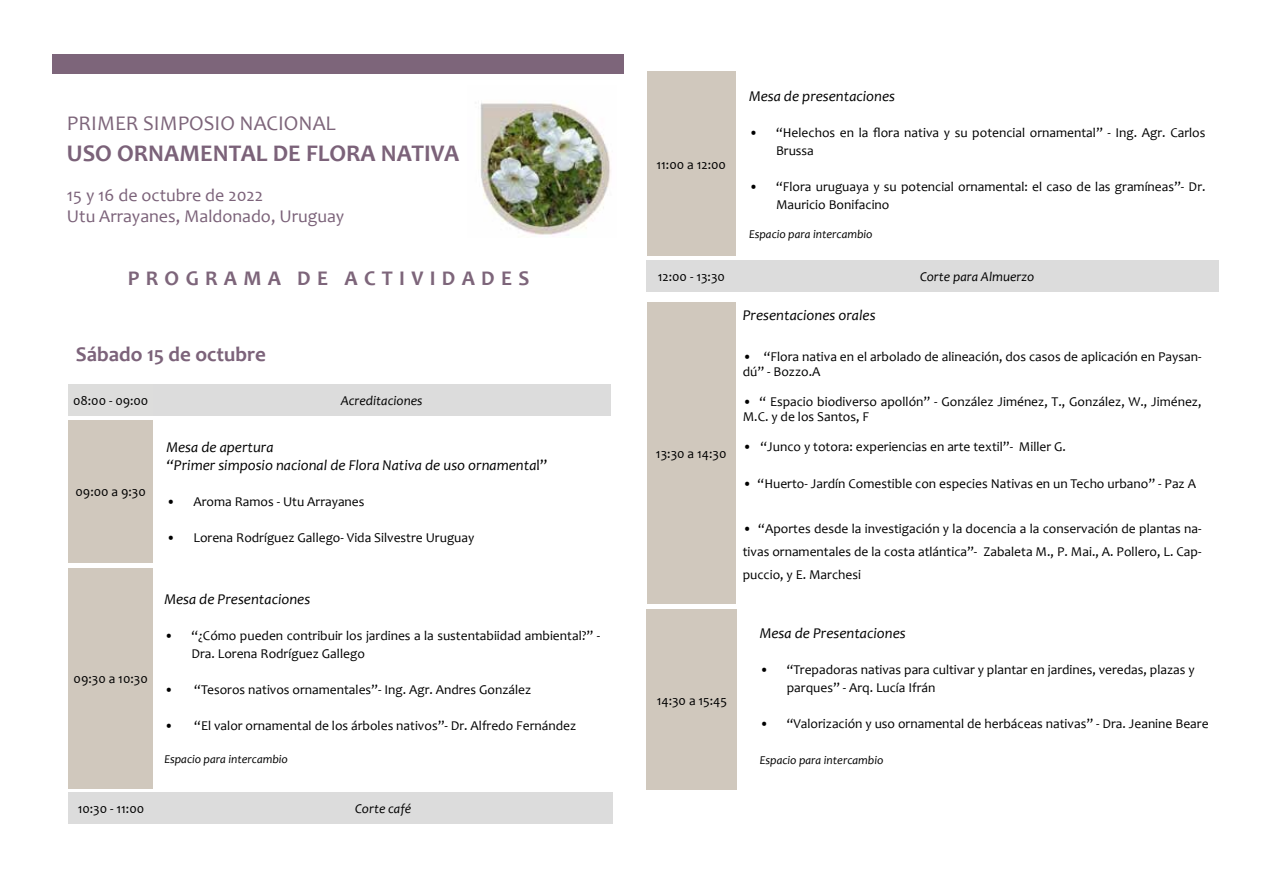
<style>
.page{position:relative;width:1263px;height:893px;background:#fff}
.page>*{position:absolute;margin:0;border:0;box-sizing:border-box;transform-origin:0 0}
.t1{font:700 24px "Candara";color:#7b6279}
.t2{font:21px "Candara";color:#7d657a}
.t3{font:700 21px "Candara";letter-spacing:.3em;color:#7d657a}
.t4{font:700 21px "Candara";color:#7c637a}
.t5{font:18px/21.6px "Candara";color:#7b6279}
.t6{font:italic 15px/18px "Candara";color:#000}
.t7{font:13.5px/18px "Candara";color:#000}
.t8{font:italic 13.5px "Candara";color:#000}
.t9{font:italic 12px "Candara";color:#000}
.s1{font-style:normal}
</style>
<div class="page">
<div style="left:68px;top:384px;width:85px;height:32px;background:#dddddc"></div>
<div style="left:153px;top:384px;width:457px;height:32px;background:#dcdcdc"></div>
<div style="left:68px;top:420px;width:85px;height:143px;background:#d0c8bd"></div>
<div style="left:68px;top:568px;width:85px;height:220px;background:#d0c8bd"></div>
<div style="left:68px;top:792px;width:85px;height:32px;background:#dcdcdc"></div>
<div style="left:153px;top:792px;width:460px;height:32px;background:#dcdcdc"></div>
<div style="left:647px;top:72px;width:89px;height:184px;background:#d0c8bd"></div>
<div style="left:647px;top:302px;width:89px;height:302px;background:#d0c8bd"></div>
<div style="left:647px;top:260px;width:89px;height:32px;background:#dcdcdc"></div>
<div style="left:736px;top:260px;width:482px;height:32px;background:#dcdcdc"></div>
<div style="left:647px;top:610px;width:90px;height:180px;background:#d0c8bd"></div>
<div style="left:53px;top:54px;width:571px;height:19px;background:#7d657a"></div>
<img style="left:480px;top:102px;width:131px;height:135px">
<h2 class="t2" style="left:67px;top:110px;width:270px">PRIMER SIMPOSIO NACIONAL</h2>
<h1 class="t1" style="left:67px;top:139px;width:394px">USO ORNAMENTAL DE FLORA NATIVA</h1>
<h3 class="t5" style="left:67px;top:184px;width:279px">15 y 16 de octubre de 2022<br>Utu Arrayanes, Maldonado, Uruguay</h3>
<h2 class="t3" style="left:128px;top:265px;width:403px">PROGRAMA DE ACTIVIDADES</h2>
<h2 class="t4" style="left:76px;top:341px;width:192px">Sábado 15 de octubre</h2>
<p class="t7" style="left:73px;top:391px;width:77px">08:00 - 09:00</p>
<p class="t8" style="left:341px;top:392px;width:83px">Acreditaciones</p>
<p class="t7" style="left:76px;top:483px;width:72px">09:00 a 9:30</p>
<p class="t6" style="left:166px;top:438px;width:382px">Mesa de apertura<br>“Primer simposio nacional de Flora Nativa de uso ornamenta<span class="s1">l”</span></p>
<p class="t7" style="left:166px;top:493px;width:200px">• Aroma Ramos - Utu Arrayanes</p>
<p class="t7" style="left:166px;top:529px;width:309px">• Lorena Rodríguez Gallego- Vida Silvestre Uruguay</p>
<p class="t7" style="left:74px;top:669px;width:76px">09:30 a 10:30</p>
<p class="t6" style="left:164px;top:590px;width:147px">Mesa de Presentaciones</p>
<p class="t7" style="left:191px;top:627px;width:410px;text-indent:-27px">• “¿Cómo pueden contribuir los jardines a la sustentabiidad ambiental?” -<br>Dra. Lorena Rodríguez Gallego</p>
<p class="t7" style="left:164px;top:681px;width:368px">• “Tesoros nativos ornamentales”- Ing. Agr. Andres González</p>
<p class="t7" style="left:164px;top:717px;width:413px">• “El valor ornamental de los árboles nativos”- Dr. Alfredo Fernández</p>
<p class="t9" style="left:164px;top:751px;width:125px">Espacio para intercambio</p>
<p class="t7" style="left:78px;top:800px;width:68px">10:30 - 11:00</p>
<p class="t8" style="left:355px;top:800px;width:57px">Corte café</p>
<p class="t7" style="left:656px;top:155px;width:71px">11:00 a 12:00</p>
<p class="t6" style="left:749px;top:87px;width:148px">Mesa de presentaciones</p>
<p class="t7" style="left:776px;top:123px;width:431px;text-indent:-27px">• “Helechos en la flora nativa y su potencial ornamental” - Ing. Agr. Carlos<br>Brussa</p>
<p class="t7" style="left:776px;top:177px;width:431px;text-indent:-27px">• “Flora uruguaya y su potencial ornamental: el caso de las gramíneas”- Dr.<br>Mauricio Bonifacino</p>
<p class="t9" style="left:749px;top:226px;width:125px">Espacio para intercambio</p>
<p class="t7" style="left:658px;top:268px;width:69px">12:00 - 13:30</p>
<p class="t8" style="left:920px;top:268px;width:116px">Corte para Almuerzo</p>
<p class="t7" style="left:656px;top:444px;width:72px">13:30 a 14:30</p>
<p class="t6" style="left:743px;top:306px;width:134px">Presentaciones orales</p>
<p class="t7" style="left:743px;top:349px;width:460px;line-height:15px">• “Flora nativa en el arbolado de alineación, dos casos de aplicación en Paysan&shy;dú” - Bozzo.A</p>
<p class="t7" style="left:743px;top:394px;width:460px;line-height:15px">• “ Espacio biodiverso apollón” - González Jiménez, T., González, W., Jiménez,<br>M.C. y de los Santos, F</p>
<p class="t7" style="left:743px;top:437px;width:325px">• “Junco y totora: experiencias en arte textil”- Miller G.</p>
<p class="t7" style="left:743px;top:475px;width:455px">• “Huerto- Jardín Comestible con especies Nativas en un Techo urbano” - Paz A</p>
<p class="t7" style="left:743px;top:518px;width:460px;line-height:22.5px;text-align:justify">• “Aportes desde la investigación y la docencia a la conservación de plantas na&shy;tivas ornamentales de la costa atlántica”- Zabaleta M., P. Mai., A. Pollero, L. Cap&shy;puccio, y E. Marchesi</p>
<p class="t7" style="left:657px;top:691px;width:72px">14:30 a 15:45</p>
<p class="t6" style="left:760px;top:623px;width:147px">Mesa de Presentaciones</p>
<p class="t7" style="left:787px;top:660px;width:409px;text-indent:-27px">• “Trepadoras nativas para cultivar y plantar en jardines, veredas, plazas y parques” - Arq. Lucía Ifrán</p>
<p class="t7" style="left:760px;top:714px;width:450px">• “Valorización y uso ornamental de herbáceas nativas” - Dra. Jeanine Beare</p>
<p class="t9" style="left:760px;top:752px;width:125px">Espacio para intercambio</p>
</div>
